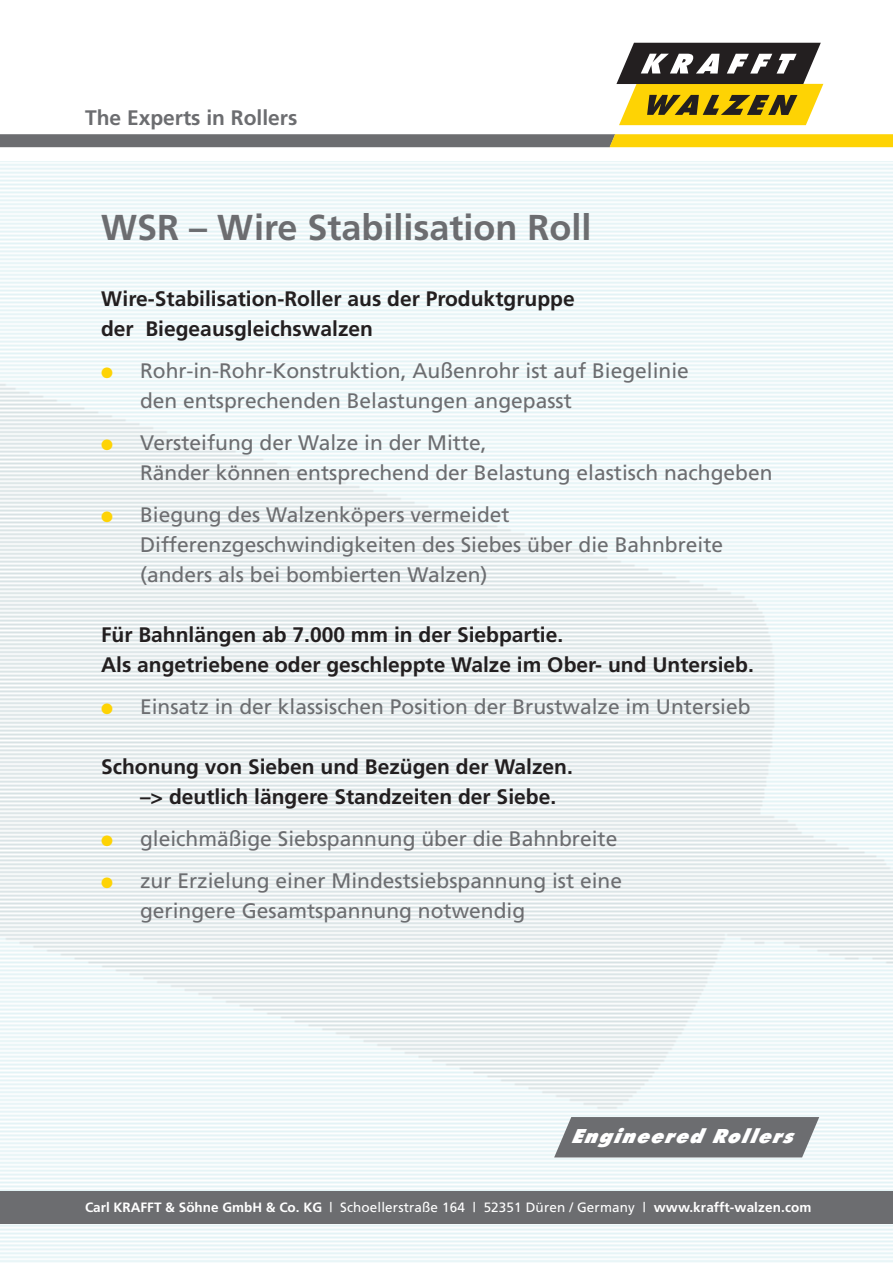
<style>
.page{position:relative;width:893px;height:1263px;background:#fff}
.page>*{position:absolute;margin:0;border:0;box-sizing:border-box;transform-origin:0 0}
.t1{font:700 36px "Frutiger";color:#6c6d70}
.t2{font:21px/30px "Frutiger";color:#6c6d70}
.t3{font:700 21px/30px "Frutiger";color:#231f20}
.t4{font:700 21px "Frutiger";color:#6c6d70}
.t5{font:italic 900 19.5px "Futura BT";color:#fff}
.t6{font:700 13.5px "Frutiger";color:#fff}
.s1{color:#fed304}
.s2{font-weight:400}
</style>
<div class="page">
<div style="left:554px;top:1117px;width:265px;height:40px;background:#6c6d70"></div>
<svg style="left:616px;top:43px;width:207px;height:82px"></svg>
<div style="left:0;top:1191px;width:893px;height:33px;background:#6c6d70"></div>
<svg style="left:0;top:134px;width:893px;height:13px;background:#9b8f51"></svg>
<p class="t4" style="left:85px;top:109px;width:214px">The Experts in Rollers</p>
<h1 class="t1" style="left:101px;top:213px;width:492px">WSR – Wire Stabilisation Roll</h1>
<p class="t3" style="left:101px;top:285px;width:475px">Wire-Stabilisation-Roller aus der Produktgruppe der Biegeausgleichswalzen</p>
<p class="t2" style="left:140px;top:357px;width:550px;text-indent:-39px"><span class="s1">●</span> Rohr-in-Rohr-Konstruktion, Außenrohr ist auf Biegelinie den entsprechenden Belastungen angepasst</p>
<p class="t2" style="left:140px;top:429px;width:634px;text-indent:-39px"><span class="s1">●</span> Versteifung der Walze in der Mitte,<br>Ränder können entsprechend der Belastung elastisch nachgeben</p>
<p class="t2" style="left:140px;top:501px;width:585px;text-indent:-39px"><span class="s1">●</span> Biegung des Walzenköpers vermeidet<br>Differenzgeschwindigkeiten des Siebes über die Bahnbreite (anders als bei bombierten Walzen)</p>
<p class="t3" style="left:101px;top:621px;width:654px">Für Bahnlängen ab 7.000 mm in der Siebpartie.<br>Als angetriebene oder geschleppte Walze im Ober- und Untersieb.</p>
<p class="t2" style="left:101px;top:693px;width:651px"><span class="s1">●</span> Einsatz in der klassischen Position der Brustwalze im Untersieb</p>
<p class="t3" style="left:140px;top:753px;width:434px;text-indent:-39px">Schonung von Sieben und Bezügen der Walzen. –&gt; deutlich längere Standzeiten der Siebe.</p>
<p class="t2" style="left:101px;top:825px;width:518px"><span class="s1">●</span> gleichmäßige Siebspannung über die Bahnbreite</p>
<p class="t2" style="left:140px;top:867px;width:483px;text-indent:-39px"><span class="s1">●</span> zur Erzielung einer Mindestsiebspannung ist eine geringere Gesamtspannung notwendig</p>
<p class="t5" style="left:570px;top:1125px;width:233px">Engineered Rollers</p>
<p class="t6" style="left:85px;top:1201px;width:728px">Carl KRAFFT &amp; Söhne GmbH &amp; Co. KG <span class="s2">| Schoellerstraße 164 | 52351 Düren / Germany |</span> www.krafft-walzen.com</p>
</div>
